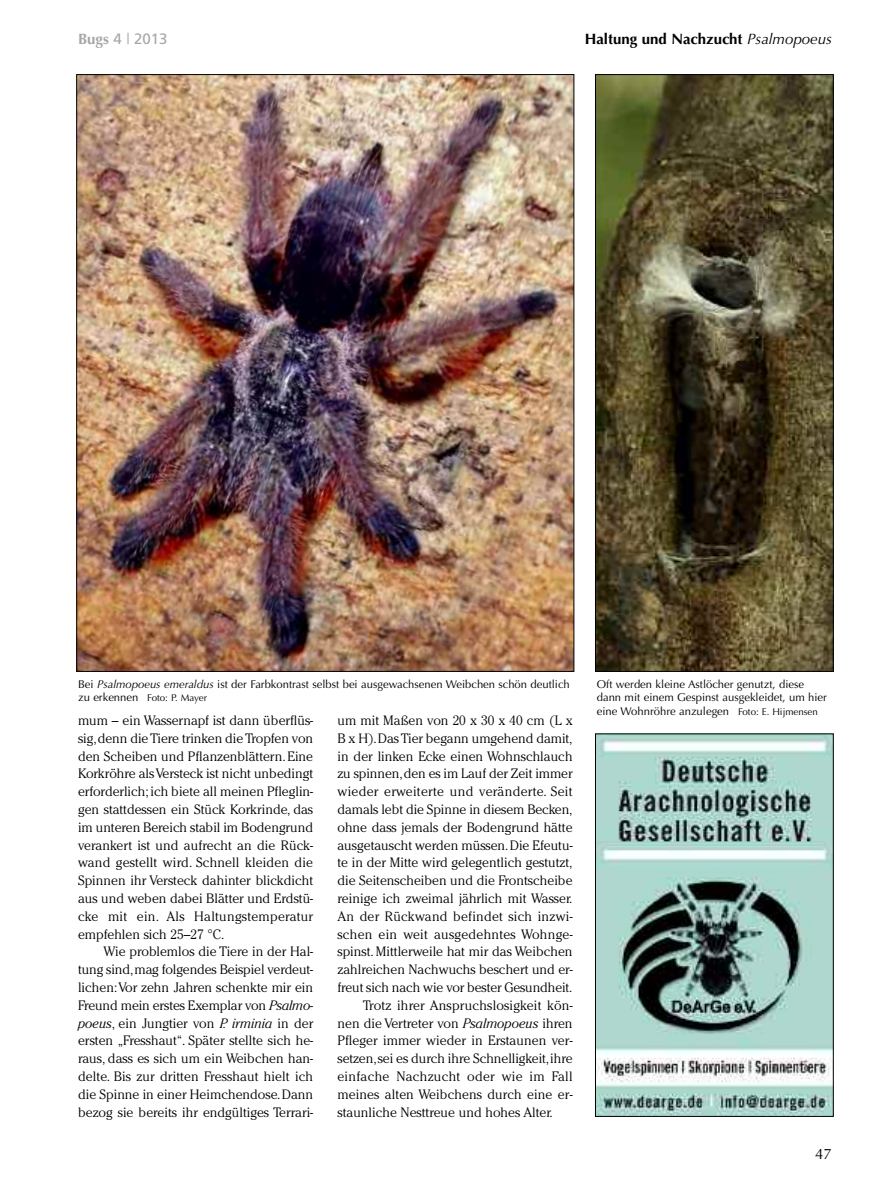
<style>
.page{position:relative;width:893px;height:1191px;background:#fff}
.page>*{position:absolute;margin:0;border:0;box-sizing:border-box;transform-origin:0 0}
.t1{font:700 15px "Optima";color:#000}
.t2{font:15px "Frutiger";color:#a6a6a6}
.t3{font:15px "Optima";color:#000}
.t4{font:300 13.5px/17.9px "Cheltenham";color:#000;text-align:justify}
.t5{font:300 13.5px "Cheltenham";letter-spacing:.02em;color:#000}
.t6{font:11.25px/13.5px "Optima";color:#000}
.t7{font:9.75px "Optima";color:#000}
.s1{font-family:"Optima";font-weight:700}
.s2{font-weight:300}
.s3{font-weight:400;font-style:italic}
.s4{font-style:italic}
.s5{font-size:11.25px}
.s6{font-size:9.75px}
</style>
<div class="page">
<img style="left:597px;top:735px;width:234px;height:379px">
<div style="left:595px;top:733px;width:238px;height:383px;border:1px solid #000"></div>
<img style="left:597px;top:76px;width:234px;height:593px">
<div style="left:595px;top:74px;width:238px;height:597px;border:1px solid #000"></div>
<img style="left:79px;top:76px;width:493px;height:593px">
<p class="t2" style="left:78px;top:33px;width:91px"><span class="s1">Bugs</span> 4 <span class="s2">|</span> 2013</p>
<p class="t1" style="left:585px;top:31px;width:249px">Haltung und Nachzucht <span class="s3">Psalmopoeus</span></p>
<p class="t6" style="left:78px;top:677px;width:493px">Bei <span class="s4">Psalmopoeus emeraldus</span> ist der Farbkontrast selbst bei ausgewachsenen Weibchen schön deutlich</p>
<p class="t7" style="left:78px;top:692px;width:130px"><span class="s5">zu erkennen</span> Foto: P. Mayer</p>
<p class="t4" style="left:78px;top:712px;width:237px">mum – ein Wassernapf ist dann überflüs&shy;sig,denn die Tiere trinken die Tropfen von den Scheiben und Pflanzenblättern.Eine Korkröhre alsVersteck ist nicht unbedingt erforderlich;ich biete all meinen Pfleglin&shy;gen stattdessen ein Stück Korkrinde, das im unteren Bereich stabil im Bodengrund verankert ist und aufrecht an die Rück&shy;wand gestellt wird. Schnell kleiden die Spinnen ihr Versteck dahinter blickdicht aus und weben dabei Blätter und Erdstü&shy;cke mit ein. Als Haltungstemperatur empfehlen sich 25–27 °C.</p>
<p class="t4" style="left:78px;top:944px;width:237px;text-indent:26px">Wie problemlos die Tiere in der Hal&shy;tung sind,mag folgendes Beispiel verdeut&shy;lichen:Vor zehn Jahren schenkte mir ein Freund mein erstes Exemplar von <span class="s4">Psalmo&shy;poeus</span>, ein Jungtier von <span class="s4">P. irminia</span> in der ersten „Fresshaut“. Später stellte sich he&shy;raus, dass es sich um ein Weibchen han&shy;delte. Bis zur dritten Fresshaut hielt ich die Spinne in einer Heimchendose.Dann bezog sie bereits ihr endgültiges Terrari-</p>
<p class="t4" style="left:337px;top:712px;width:237px">um mit Maßen von 20 x 30 x 40 cm (L x</p>
<p class="t4" style="left:337px;top:730px;width:237px">B x H).Das Tier begann umgehend damit,</p>
<p class="t4" style="left:337px;top:748px;width:237px">in der linken Ecke einen Wohnschlauch</p>
<p class="t4" style="left:337px;top:766px;width:237px">zu spinnen,den es im Lauf der Zeit immer</p>
<p class="t5" style="left:337px;top:786px;width:237px">wieder erweiterte und veränderte. Seit</p>
<p class="t4" style="left:337px;top:801px;width:237px">damals lebt die Spinne in diesem Becken,</p>
<p class="t4" style="left:337px;top:819px;width:237px">ohne dass jemals der Bodengrund hätte</p>
<p class="t4" style="left:337px;top:837px;width:237px">ausgetauscht werden müssen.Die Efeutu-</p>
<p class="t4" style="left:337px;top:855px;width:237px">te in der Mitte wird gelegentlich gestutzt,</p>
<p class="t4" style="left:337px;top:872px;width:237px">die Seitenscheiben und die Frontscheibe</p>
<p class="t4" style="left:337px;top:890px;width:237px">reinige ich zweimal jährlich mit Wasser.</p>
<p class="t4" style="left:337px;top:908px;width:237px">An der Rückwand befindet sich inzwi-</p>
<p class="t5" style="left:337px;top:928px;width:237px">schen ein weit ausgedehntes Wohnge-</p>
<p class="t4" style="left:337px;top:944px;width:237px">spinst.Mittlerweile hat mir das Weibchen</p>
<p class="t4" style="left:337px;top:961px;width:237px">zahlreichen Nachwuchs beschert und er-</p>
<p class="t4" style="left:337px;top:979px;width:237px">freut sich nach wie vor bester Gesundheit.</p>
<p class="t4" style="left:363px;top:997px;width:211px">Trotz ihrer Anspruchslosigkeit kön-</p>
<p class="t4" style="left:337px;top:1015px;width:237px">nen die Vertreter von <span class="s4">Psalmopoeus</span> ihren</p>
<p class="t4" style="left:337px;top:1032px;width:237px">Pfleger immer wieder in Erstaunen ver-</p>
<p class="t4" style="left:337px;top:1050px;width:237px">setzen,sei es durch ihre Schnelligkeit,ihre</p>
<p class="t5" style="left:337px;top:1071px;width:237px">einfache Nachzucht oder wie im Fall</p>
<p class="t4" style="left:337px;top:1086px;width:237px">meines alten Weibchens durch eine er-</p>
<p class="t4" style="left:337px;top:1104px;width:217px">staunliche Nesttreue und hohes Alter.</p>
<p class="t6" style="left:597px;top:677px;width:232px">Oft werden kleine Astlöcher genutzt, diese dann mit einem Gespinst ausgekleidet, um hier eine Wohnröhre anzulegen <span class="s6">Foto: E. Hijmensen</span></p>
<p class="t3" style="left:815px;top:1145px;width:18px">47</p>
</div>
